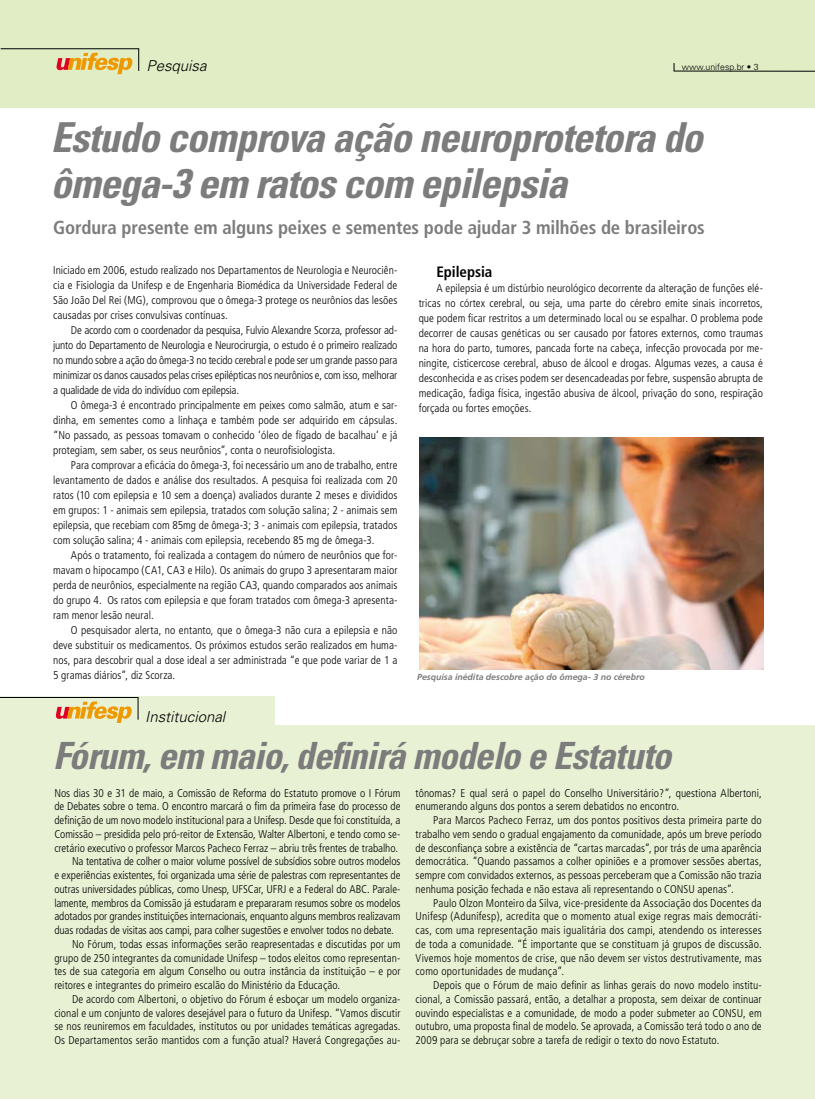
<style>
.page{position:relative;width:815px;height:1099px;background:#fff}
.page>*{position:absolute;margin:0;border:0;box-sizing:border-box;transform-origin:0 0}
.t1{font:italic 700 condensed 41.25px/45px "Univers";letter-spacing:-.025em;color:#7c7c7c}
.t2{font:italic 700 condensed 37.5px "Univers";letter-spacing:-.02em;color:#7c7c7c}
.t3{font:700 condensed 18.75px "Frutiger";letter-spacing:-.005em;color:#7c7c7c}
.t4{font:italic 300 15px "Univers";color:#000}
.t5{font:700 condensed 15px "Frutiger";letter-spacing:-.005em;color:#000}
.t6{font:300 condensed 11.25px/15px "Frutiger";color:#000;text-align:justify}
.t7{font:italic 700 8.75px "Frutiger";color:#7c7c7c}
.t8{font:300 8.75px "Univers";color:#000}
</style>
<div class="page">
<div style="left:0;top:0;width:815px;height:107px;background:#e0edc5"></div>
<div style="left:0;top:725px;width:815px;height:373px;background:#e9f1d4"></div>
<hr style="left:1px;top:48px;width:138px;height:1px;background:#000">
<svg style="left:56px;top:49px;width:83px;height:25px"></svg>
<hr style="left:674px;top:71px;width:141px;height:1px;background:#000">
<div style="left:0;top:696px;width:275px;height:40px;background:#e9f1d4"></div>
<svg style="left:55px;top:701px;width:77px;height:22px"></svg>
<hr style="left:0;top:697px;width:138px;height:1px;background:#000">
<svg style="left:138px;top:697px;width:1px;height:22px"></svg>
<img style="left:419px;top:437px;width:344px;height:232px">
<h3 class="t4" style="left:147px;top:57px;width:62px">Pesquisa</h3>
<p class="t8" style="left:682px;top:61px;width:78px">www.unifesp.br • 3</p>
<h1 class="t1" style="left:51px;top:115px;width:654px">Estudo comprova ação neuroprotetora do ômega-3 em ratos com epilepsia</h1>
<h3 class="t3" style="left:53px;top:216px;width:653px">Gordura presente em alguns peixes e sementes pode ajudar 3 milhões de brasileiros</h3>
<p class="t6" style="left:53px;top:263px;width:346px">Iniciado em 2006, estudo realizado nos Departamentos de Neurologia e Neurociên&shy;cia e Fisiologia da Unifesp e de Engenharia Biomédica da Universidade Federal de São João Del Rei (MG), comprovou que o ômega-3 protege os neurônios das lesões causadas por crises convulsivas contínuas.</p>
<p class="t6" style="left:53px;top:323px;width:346px;text-indent:18px">De acordo com o coordenador da pesquisa, Fulvio Alexandre Scorza, professor ad&shy;junto do Departamento de Neurologia e Neurocirurgia, o estudo é o primeiro realizado no mundo sobre a ação do ômega-3 no tecido cerebral e pode ser um grande passo para minimizar os danos causados pelas crises epilépticas nos neurônios e, com isso, melhorar a qualidade de vida do indivíduo com epilepsia.</p>
<p class="t6" style="left:53px;top:398px;width:346px;text-indent:18px">O ômega-3 é encontrado principalmente em peixes como salmão, atum e sar&shy;dinha, em sementes como a linhaça e também pode ser adquirido em cápsulas. “No passado, as pessoas tomavam o conhecido ‘óleo de fígado de bacalhau’ e já protegiam, sem saber, os seus neurônios”, conta o neurofisiologista.</p>
<p class="t6" style="left:53px;top:458px;width:346px;text-indent:18px">Para comprovar a eficácia do ômega-3, foi necessário um ano de trabalho, entre levantamento de dados e análise dos resultados. A pesquisa foi realizada com 20 ratos (10 com epilepsia e 10 sem a doença) avaliados durante 2 meses e divididos em grupos: 1 - animais sem epilepsia, tratados com solução salina; 2 - animais sem epilepsia, que recebiam com 85mg de ômega-3; 3 - animais com epilepsia, tratados com solução salina; 4 - animais com epilepsia, recebendo 85 mg de ômega-3.</p>
<p class="t6" style="left:53px;top:548px;width:346px;text-indent:18px">Após o tratamento, foi realizada a contagem do número de neurônios que for&shy;mavam o hipocampo (CA1, CA3 e Hilo). Os animais do grupo 3 apresentaram maior perda de neurônios, especialmente na região CA3, quando comparados aos animais do grupo 4. Os ratos com epilepsia e que foram tratados com ômega-3 apresenta&shy;ram menor lesão neural.</p>
<p class="t6" style="left:53px;top:623px;width:346px;text-indent:18px">O pesquisador alerta, no entanto, que o ômega-3 não cura a epilepsia e não deve substituir os medicamentos. Os próximos estudos serão realizados em huma&shy;nos, para descobrir qual a dose ideal a ser administrada “e que pode variar de 1 a 5 gramas diários”, diz Scorza.</p>
<h3 class="t4" style="left:145px;top:707px;width:82px">Institucional</h3>
<h3 class="t5" style="left:436px;top:263px;width:58px">Epilepsia</h3>
<p class="t6" style="left:419px;top:281px;width:346px;text-indent:18px">A epilepsia é um distúrbio neurológico decorrente da alteração de funções elé&shy;tricas no córtex cerebral, ou seja, uma parte do cérebro emite sinais incorretos, que podem ficar restritos a um determinado local ou se espalhar. O problema pode decorrer de causas genéticas ou ser causado por fatores externos, como traumas na hora do parto, tumores, pancada forte na cabeça, infecção provocada por me&shy;ningite, cisticercose cerebral, abuso de álcool e drogas. Algumas vezes, a causa é desconhecida e as crises podem ser desencadeadas por febre, suspensão abrupta de medicação, fadiga física, ingestão abusiva de álcool, privação do sono, respiração forçada ou fortes emoções.</p>
<p class="t7" style="left:417px;top:671px;width:229px">Pesquisa inédita descobre ação do ômega- 3 no cérebro</p>
<h2 class="t2" style="left:53px;top:732px;width:620px">Fórum, em maio, definirá modelo e Estatuto</h2>
<p class="t6" style="left:54px;top:785px;width:348px">Nos dias 30 e 31 de maio, a Comissão de Reforma do Estatuto promove o I Fórum</p>
<p class="t6" style="left:54px;top:799px;width:348px">de Debates sobre o tema. O encontro marcará o fim da primeira fase do processo de</p>
<p class="t6" style="left:54px;top:812px;width:348px">definição de um novo modelo institucional para a Unifesp. Desde que foi constituída, a</p>
<p class="t6" style="left:54px;top:826px;width:348px">Comissão – presidida pelo pró-reitor de Extensão, Walter Albertoni, e tendo como se-</p>
<p class="t6" style="left:54px;top:840px;width:345px">cretário executivo o professor Marcos Pacheco Ferraz – abriu três frentes de trabalho.</p>
<p class="t6" style="left:72px;top:854px;width:330px">Na tentativa de colher o maior volume possível de subsídios sobre outros modelos</p>
<p class="t6" style="left:54px;top:867px;width:348px">e experiências existentes, foi organizada uma série de palestras com representantes de</p>
<p class="t6" style="left:54px;top:881px;width:348px">outras universidades públicas, como Unesp, UFSCar, UFRJ e a Federal do ABC. Parale-</p>
<p class="t6" style="left:54px;top:895px;width:348px">lamente, membros da Comissão já estudaram e prepararam resumos sobre os modelos</p>
<p class="t6" style="left:54px;top:909px;width:348px">adotados por grandes instituições internacionais, enquanto alguns membros realizavam</p>
<p class="t6" style="left:54px;top:922px;width:341px">duas rodadas de visitas aos campi, para colher sugestões e envolver todos no debate.</p>
<p class="t6" style="left:72px;top:936px;width:330px">No Fórum, todas essas informações serão reapresentadas e discutidas por um</p>
<p class="t6" style="left:54px;top:950px;width:348px">grupo de 250 integrantes da comunidade Unifesp – todos eleitos como representan-</p>
<p class="t6" style="left:54px;top:964px;width:348px">tes de sua categoria em algum Conselho ou outra instância da instituição – e por</p>
<p class="t6" style="left:54px;top:977px;width:287px">reitores e integrantes do primeiro escalão do Ministério da Educação.</p>
<p class="t6" style="left:72px;top:991px;width:330px">De acordo com Albertoni, o objetivo do Fórum é esboçar um modelo organiza-</p>
<p class="t6" style="left:54px;top:1005px;width:348px">cional e um conjunto de valores desejável para o futuro da Unifesp. “Vamos discutir</p>
<p class="t6" style="left:54px;top:1019px;width:348px">se nos reuniremos em faculdades, institutos ou por unidades temáticas agregadas.</p>
<p class="t6" style="left:54px;top:1032px;width:348px">Os Departamentos serão mantidos com a função atual? Haverá Congregações au-</p>
<p class="t6" style="left:416px;top:786px;width:348px;line-height:13.8px">tônomas? E qual será o papel do Conselho Universitário?”, questiona Albertoni, enumerando alguns dos pontos a serem debatidos no encontro.</p>
<p class="t6" style="left:416px;top:813px;width:348px;line-height:13.8px;text-indent:18px">Para Marcos Pacheco Ferraz, um dos pontos positivos desta primeira parte do trabalho vem sendo o gradual engajamento da comunidade, após um breve período de desconfiança sobre a existência de “cartas marcadas”, por trás de uma aparência democrática. “Quando passamos a colher opiniões e a promover sessões abertas, sempre com convidados externos, as pessoas perceberam que a Comissão não trazia nenhuma posição fechada e não estava ali representando o CONSU apenas”.</p>
<p class="t6" style="left:416px;top:896px;width:348px;line-height:13.8px;text-indent:18px">Paulo Olzon Monteiro da Silva, vice-presidente da Associação dos Docentes da Unifesp (Adunifesp), acredita que o momento atual exige regras mais democráti&shy;cas, com uma representação mais igualitária dos campi, atendendo os interesses de toda a comunidade. “É importante que se constituam já grupos de discussão.<br>Vivemos hoje momentos de crise, que não devem ser vistos destrutivamente, mas como oportunidades de mudança”.</p>
<p class="t6" style="left:416px;top:978px;width:348px;line-height:13.8px;text-indent:18px">Depois que o Fórum de maio definir as linhas gerais do novo modelo institu&shy;cional, a Comissão passará, então, a detalhar a proposta, sem deixar de continuar ouvindo especialistas e a comunidade, de modo a poder submeter ao CONSU, em outubro, uma proposta final de modelo. Se aprovada, a Comissão terá todo o ano de 2009 para se debruçar sobre a tarefa de redigir o texto do novo Estatuto.</p>
</div>
